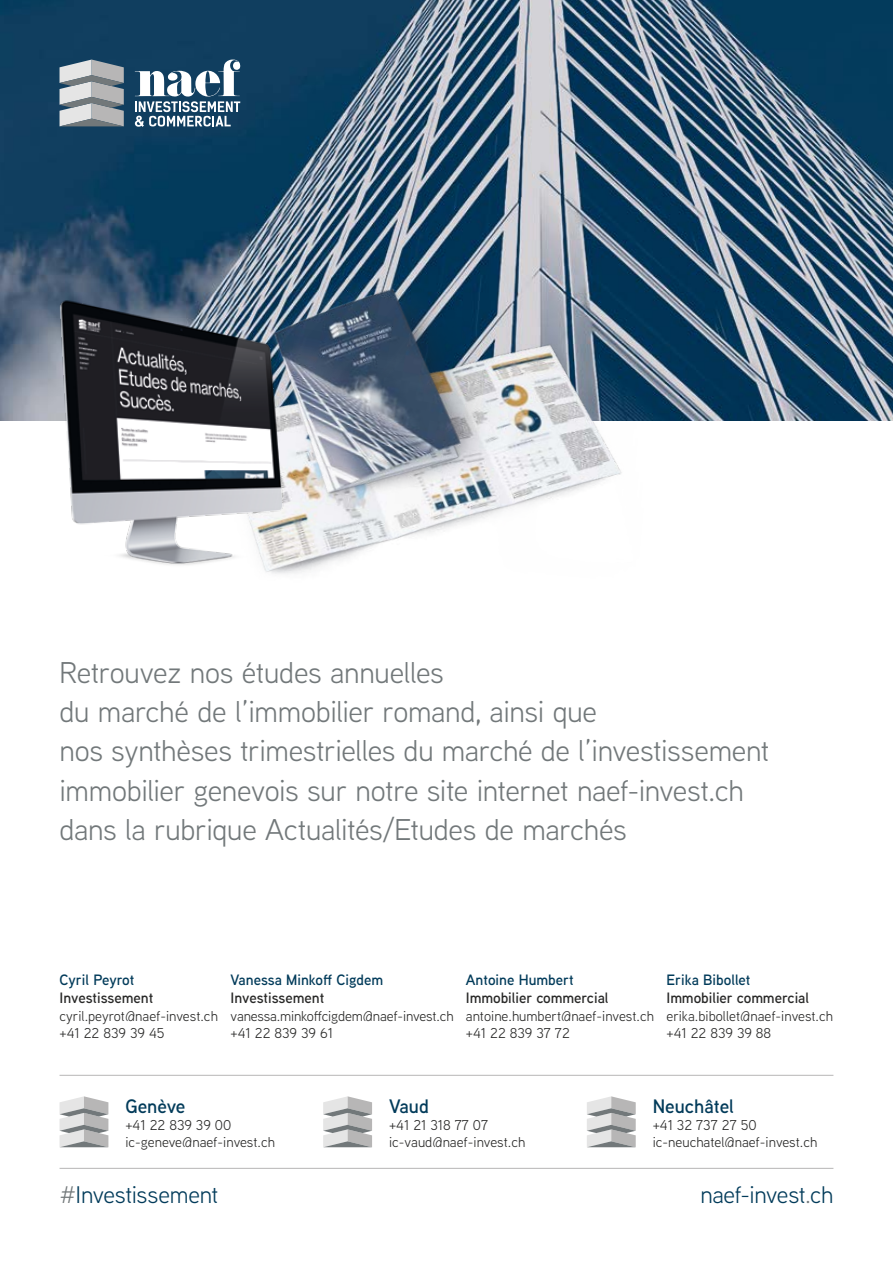
<style>
.page{position:relative;width:893px;height:1263px;background:#fff}
.page>*{position:absolute;margin:0;border:0;box-sizing:border-box;transform-origin:0 0}
.t1{font:30px/39.5px "Aaux Next";letter-spacing:-.01em;color:#72787a}
.t2{font:24px "Aaux Next";letter-spacing:-.015em;color:#023b5a}
.t3{font:600 19.5px "Aaux Next";color:#023b5a}
.t4{font:600 15px "Aaux Next";color:#282827}
.t5{font:600 15px "Aaux Next";color:#023b5a}
.t6{font:14.25px/17.1px "Aaux Next";color:#282827}
.s1{color:#72787a}
</style>
<div class="page">
<img style="left:0;top:0;width:893px;height:421px">
<img style="left:628px;top:230px;width:137px;height:191px">
<svg style="left:60px;top:60px;width:64px;height:66px"></svg>
<svg style="left:135px;top:59px;width:106px;height:68px"></svg>
<svg style="left:60px;top:1096px;width:48px;height:51px"></svg>
<svg style="left:323px;top:1096px;width:49px;height:51px"></svg>
<svg style="left:587px;top:1096px;width:49px;height:51px"></svg>
<hr style="left:60px;top:1168px;width:773px;height:1px;background:#b7b6b6">
<hr style="left:60px;top:1075px;width:773px;height:1px;background:#b7b6b6">
<img style="left:99px;top:190px;width:529px;height:371px">
<img style="left:15px;top:267px;width:318px;height:307px">
<p class="t1" style="left:60px;top:651px;width:711px">Retrouvez nos études annuelles<br>du marché de l’immobilier romand, ainsi que<br>nos synthèses trimestrielles du marché de l’investissement immobilier genevois sur notre site internet naef-invest.ch dans la rubrique Actualités/Etudes de marchés</p>
<p class="t5" style="left:60px;top:970px;width:76px">Cyril Peyrot</p>
<p class="t4" style="left:60px;top:988px;width:95px">Investissement</p>
<p class="t6" style="left:60px;top:1006px;width:160px">cyril.peyrot@naef-invest.ch +41 22 839 39 45</p>
<p class="t5" style="left:231px;top:970px;width:154px">Vanessa Minkoff Cigdem</p>
<p class="t4" style="left:231px;top:988px;width:95px">Investissement</p>
<p class="t6" style="left:231px;top:1006px;width:225px">vanessa.minkoffcigdem@naef-invest.ch +41 22 839 39 61</p>
<p class="t5" style="left:466px;top:970px;width:109px">Antoine Humbert</p>
<p class="t4" style="left:466px;top:988px;width:144px">Immobilier commercial</p>
<p class="t6" style="left:466px;top:1006px;width:190px">antoine.humbert@naef-invest.ch +41 22 839 37 72</p>
<p class="t5" style="left:666px;top:970px;width:86px">Erika Bibollet</p>
<p class="t4" style="left:666px;top:988px;width:144px">Immobilier commercial</p>
<p class="t6" style="left:666px;top:1006px;width:168px">erika.bibollet@naef-invest.ch +41 22 839 39 88</p>
<h3 class="t3" style="left:125px;top:1093px;width:62px">Genève</h3>
<p class="t6" style="left:125px;top:1116px;width:151px">+41 22 839 39 00 ic-geneve@naef-invest.ch</p>
<h3 class="t3" style="left:389px;top:1093px;width:41px">Vaud</h3>
<p class="t6" style="left:389px;top:1116px;width:138px">+41 21 318 77 07 ic-vaud@naef-invest.ch</p>
<h3 class="t3" style="left:653px;top:1093px;width:83px">Neuchâtel</h3>
<p class="t6" style="left:653px;top:1116px;width:166px">+41 32 737 27 50 ic-neuchatel@naef-invest.ch</p>
<h2 class="t2" style="left:60px;top:1179px;width:160px"><span class="s1">#</span>Investissement</h2>
<h2 class="t2" style="left:700px;top:1179px;width:135px">naef-invest<span class="s1">.</span>ch</h2>
</div>
